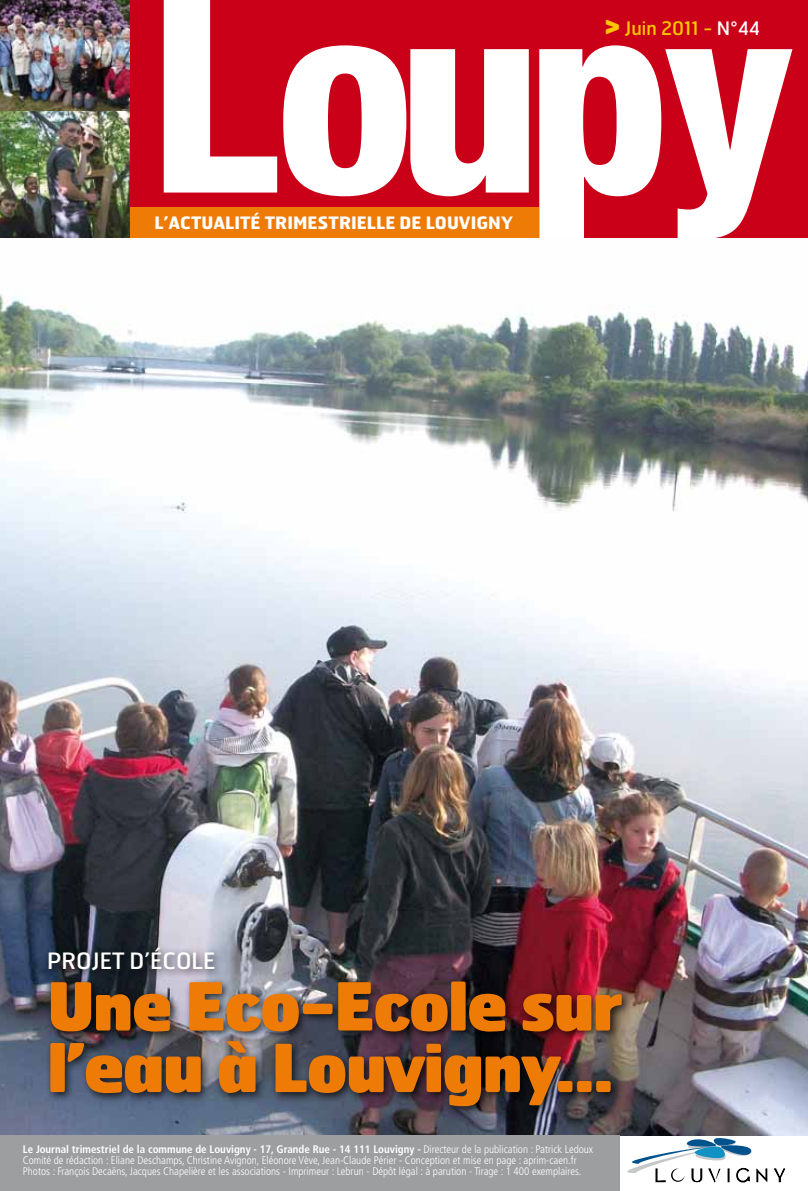
<style>
.page{position:relative;width:808px;height:1191px;background:#fff}
.page>*{position:absolute;margin:0;border:0;box-sizing:border-box;transform-origin:0 0}
.t1{font:900 66px/61.5px "Hermes";letter-spacing:-.03em;color:#ee7b05}
.t2{font:22.5px "Hermes";color:#fff}
.t3{font:18.6px "Hermes";color:#fcc600}
.t4{font:700 17.1px "Hermes";color:#fff}
.t5{font:300 condensed 10.95px/10.9px "Frutiger";color:#fff}
.s1{font-weight:900;font-size:29.25px}
.s2{color:#fff}
.s3{font-weight:700}
</style>
<div class="page">
<img style="left:0;top:0;width:131px;height:111px">
<img style="left:0;top:111px;width:131px;height:127px">
<div style="left:131px;top:0;width:677px;height:238px;background:#ca0019"></div>
<svg style="left:164px;top:0;width:113px;height:192px"></svg>
<svg style="left:283px;top:45px;width:246px;height:151px"></svg>
<svg style="left:539px;top:45px;width:253px;height:193px"></svg>
<div style="left:131px;top:208px;width:408px;height:30px;background:#ee7b05"></div>
<img style="left:0;top:294px;width:808px;height:841px">
<svg style="left:774px;top:1168px;width:11px;height:14px"></svg>
<svg style="left:627px;top:1138px;width:140px;height:44px"></svg>
<div style="left:0;top:1135px;width:620px;height:56px;background:#9c9e9f"></div>
<div style="left:44px;top:942px;width:589px;height:174px;background:#000;opacity:.75"></div>
<h3 class="t4" style="left:155px;top:211px;width:360px">L’ACTUALITÉ TRIMESTRIELLE DE LOUVIGNY</h3>
<h3 class="t3" style="left:604px;top:17px;width:158px"><span class="s1">&gt;</span> JUIN 2011 - <span class="s2">N°44</span></h3>
<h2 class="t2" style="left:47px;top:946px;width:170px">PROJET D’ÉCOLE</h2>
<h1 class="t1" style="left:47px;top:973px;width:577px">Une Eco-Ecole sur l’eau à Louvigny...</h1>
<p class="t5" style="left:23px;top:1143px;width:572px"><span class="s3">Le Journal trimestriel de la commune de Louvigny - 17, Grande Rue - 14 111 Louvigny -</span> Directeur de la publication : Patrick Ledoux<br>Comité de rédaction : Eliane Deschamps, Christine Avignon, Eléonore Vève, Jean-Claude Périer - Conception et mise en page : aprim-caen.fr<br>Photos : François Decaëns, Jacques Chapelière et les associations - Imprimeur : Lebrun - Dépôt légal : à parution - Tirage : 1 400 exemplaires.</p>
</div>
